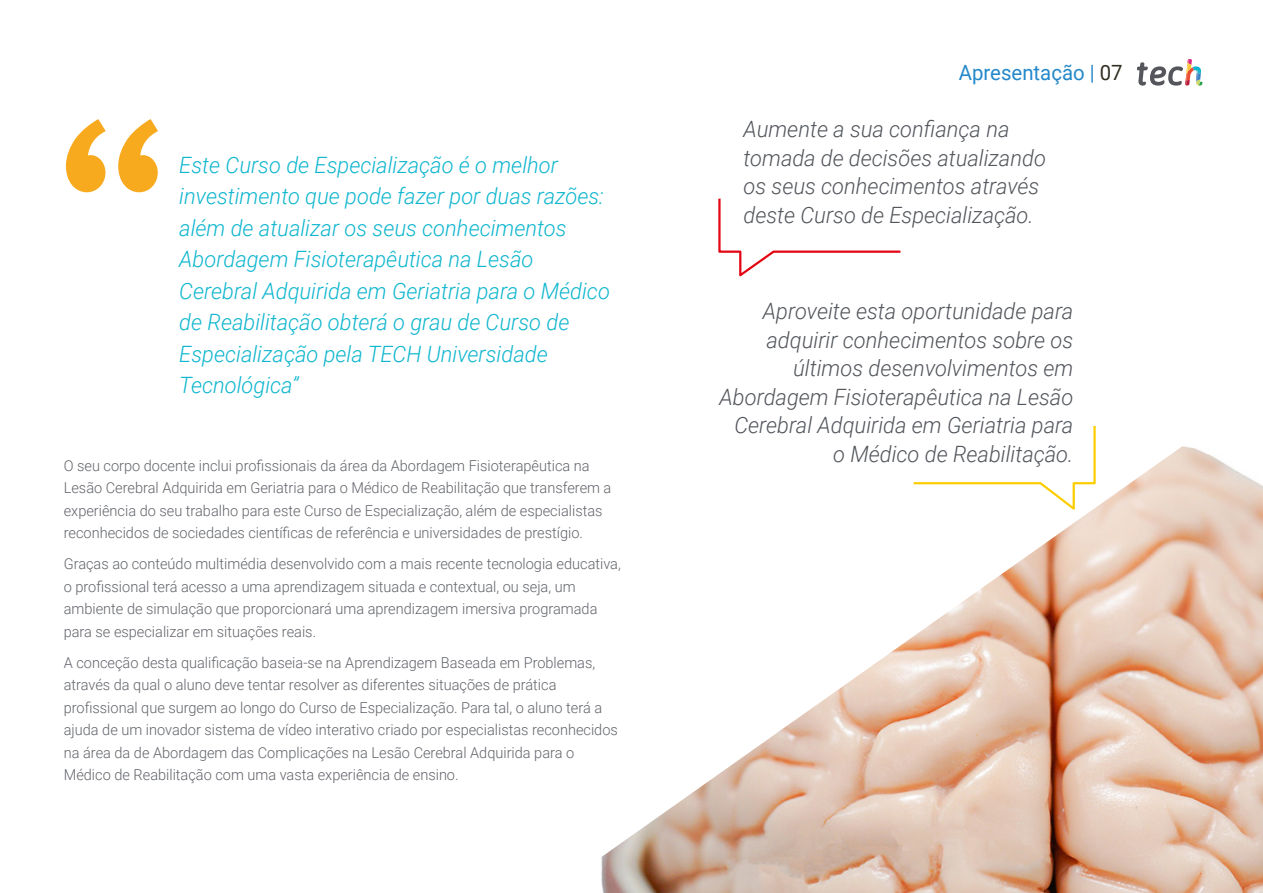
<style>
.page{position:relative;width:1263px;height:893px;background:#fff}
.page>*{position:absolute;margin:0;border:0;box-sizing:border-box;transform-origin:0 0}
.t1{font:italic 300 22.5px/28.5px "Roboto";color:#52555b;text-align:right}
.t2{font:italic 300 22.5px/31.5px "Roboto";color:#0fb6cf}
.t3{font:21px "Roboto";color:#2488c9}
.t4{font:300 15px/22.5px "Roboto";color:#61646a}
.s1{color:#312e20}
</style>
<div class="page">
<svg style="left:66px;top:119px;width:92px;height:73px"></svg>
<img style="left:601px;top:425px;width:662px;height:468px">
<svg style="left:718px;top:198px;width:183px;height:79px"></svg>
<svg style="left:1137px;top:59px;width:65px;height:27px"></svg>
<p class="t2" style="left:179px;top:148px;width:432px">Este Curso de Especialização é o melhor investimento que pode fazer por duas razões: além de atualizar os seus conhecimentos Abordagem Fisioterapêutica na Lesão Cerebral Adquirida em Geriatria para o Médico de Reabilitação obterá o grau de Curso de Especialização pela TECH Universidade Tecnológica”</p>
<p class="t4" style="left:64px;top:453px;width:549px">O seu corpo docente inclui profissionais da área da Abordagem Fisioterapêutica na Lesão Cerebral Adquirida em Geriatria para o Médico de Reabilitação que transferem a experiência do seu trabalho para este Curso de Especialização, além de especialistas reconhecidos de sociedades científicas de referência e universidades de prestígio.</p>
<p class="t4" style="left:64px;top:552px;width:559px">Graças ao conteúdo multimédia desenvolvido com a mais recente tecnologia educativa, o profissional terá acesso a uma aprendizagem situada e contextual, ou seja, um ambiente de simulação que proporcionará uma aprendizagem imersiva programada para se especializar em situações reais.</p>
<p class="t4" style="left:64px;top:650px;width:556px">A conceção desta qualificação baseia-se na Aprendizagem Baseada em Problemas, através da qual o aluno deve tentar resolver as diferentes situações de prática profissional que surgem ao longo do Curso de Especialização. Para tal, o aluno terá a ajuda de um inovador sistema de vídeo interativo criado por especialistas reconhecidos na área da de Abordagem das Complicações na Lesão Cerebral Adquirida para o Médico de Reabilitação com uma vasta experiência de ensino.</p>
<h2 class="t3" style="left:959px;top:57px;width:165px">Apresentação | <span class="s1">07</span></h2>
<h1 class="t1" style="left:743px;top:114px;width:304px;text-align:left">Aumente a sua confiança na tomada de decisões atualizando os seus conhecimentos através deste Curso de Especialização.</h1>
<h1 class="t1" style="left:719px;top:296px;width:355px">Aproveite esta oportunidade para adquirir conhecimentos sobre os últimos desenvolvimentos em Abordagem Fisioterapêutica na Lesão Cerebral Adquirida em Geriatria para o Médico de Reabilitação.</h1>
</div>
